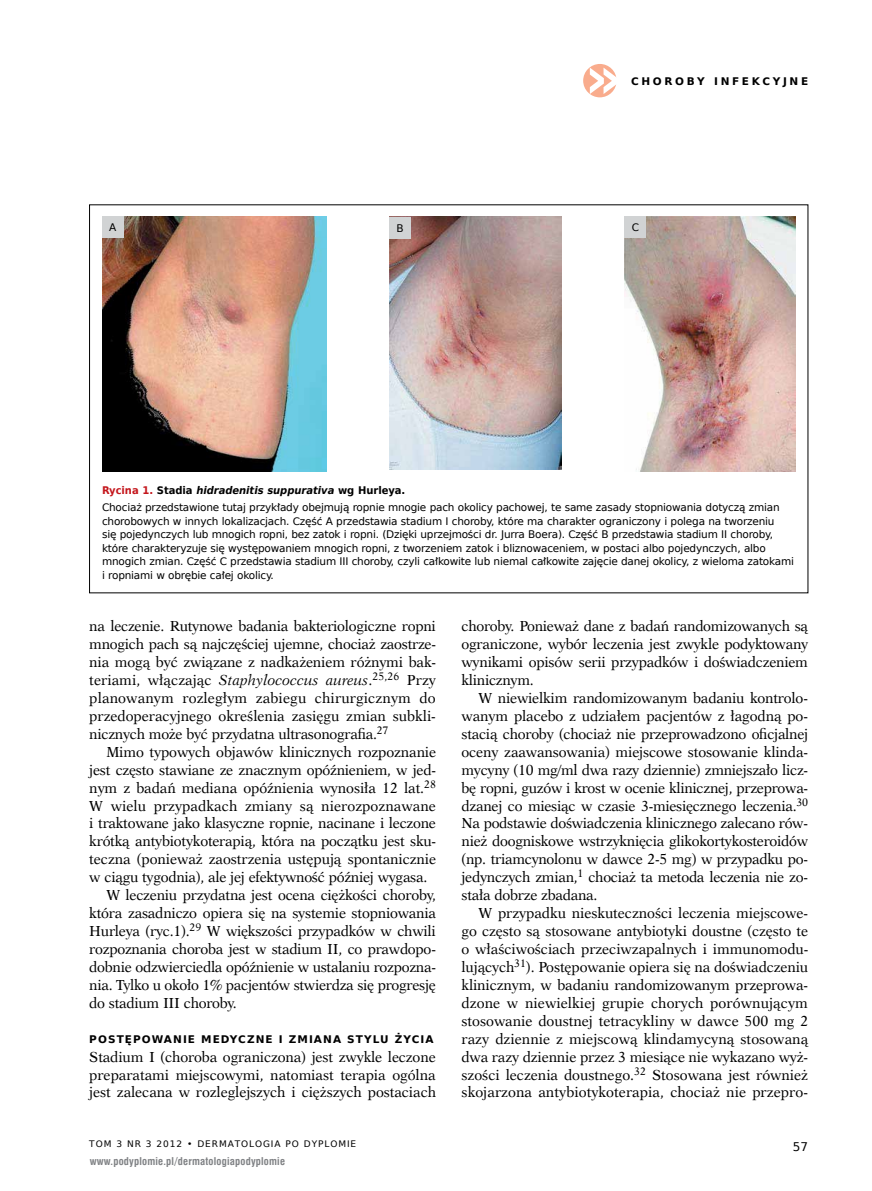
<style>
.page{position:relative;width:872px;height:1191px;background:#fff}
.page>*{position:absolute;margin:0;border:0;box-sizing:border-box;transform-origin:0 0}
.t1{font:14.55px/17.9px "Dutch 823 EU";letter-spacing:-.015em;color:#000;text-align:justify;scale:.96 1}
.t2{font:14.55px "Dutch 823 EU";letter-spacing:.005em;color:#000;scale:.96 1}
.t3{font:12px "Prima Sans EU";color:#000}
.t4{font:10.5px/13.5px "Prima Sans EU";letter-spacing:-.02em;color:#000}
.t5{font:700 10.5px "Swis 721 Cn EU";letter-spacing:.02em;color:#808285}
.t6{font:700 10.5px "Prima Sans EU";letter-spacing:.1em;color:#000}
.t7{font:700 10.5px "Prima Sans EU";letter-spacing:.25em;color:#000}
.t8{font:9px "Prima Sans EU";letter-spacing:.1em;color:#000}
.s1{font-weight:700;color:#c4161c}
.s2{font-weight:700}
.s3{font-weight:700;font-style:italic}
.s4{font-style:italic}
</style>
<div class="page">
<div style="left:583px;top:64px;width:33px;height:33px;background:#f9ac8d;border-radius:50%"></div>
<svg style="left:590px;top:68px;width:26px;height:26px"></svg>
<img style="left:102px;top:216px;width:224px;height:255px">
<img style="left:624px;top:216px;width:171px;height:255px">
<img style="left:390px;top:216px;width:171px;height:254px">
<div style="left:102px;top:216px;width:21px;height:21px;background:#d1d3d4"></div>
<div style="left:389px;top:217px;width:22px;height:21px;background:#d1d3d4"></div>
<div style="left:625px;top:216px;width:21px;height:22px;background:#d1d3d4"></div>
<p class="t7" style="left:631px;top:74px;width:179px">CHOROBY INFEKCYJNE</p>
<p class="t4" style="left:109px;top:220px;width:9px">a</p>
<p class="t4" style="left:397px;top:221px;width:9px">B</p>
<p class="t4" style="left:632px;top:220px;width:9px">C</p>
<p class="t4" style="left:102px;top:480px;width:679px;line-height:17.7px"><span class="s1">RYCINA 1.</span> <span class="s2">STADIA</span> <span class="s3">hidradenitis suppurativa</span> <span class="s2">WG HURLEYA.<br></span>Chociaż przedstawione tutaj przykłady obejmują ropnie mnogie pach okolicy pachowej, te same zasady stopniowania dotyczą zmian</p>
<p class="t4" style="left:102px;top:514px;width:693px">chorobowych w innych lokalizacjach. Część a przedstawia stadium i choroby, które ma charakter ograniczony i polega na tworzeniu<br>się pojedynczych lub mnogich ropni, bez zatok i ropni. (Dzięki uprzejmości dr. Jurra Boera). Część B przedstawia stadium ii choroby, które charakteryzuje się występowaniem mnogich ropni, z tworzeniem zatok i bliznowaceniem, w postaci albo pojedynczych, albo mnogich zmian. Część C przedstawia stadium iii choroby, czyli całkowite lub niemal całkowite zajęcie danej okolicy, z wieloma zatokami i ropniami w obrębie całej okolicy.</p>
<p class="t1" style="left:89px;top:617px;width:363px">na leczenie. Rutynowe badania bakteriologiczne ropni mnogich pach są najczęściej ujemne, chociaż zaostrze&shy;nia mogą być związane z nadkażeniem różnymi bak&shy;teriami, włączając <span class="s4">Staphylococcus aureus</span>.<sup>25,26</sup> Przy planowanym rozległym zabiegu chirurgicznym do przedoperacyjnego określenia zasięgu zmian subkli&shy;nicznych może być przydatna ultrasonografia.<sup>27</sup></p>
<p class="t1" style="left:106px;top:743px;width:345px">Mimo typowych objawów klinicznych rozpoznanie</p>
<p class="t1" style="left:89px;top:761px;width:362px">jest często stawiane ze znacznym opóźnieniem, w jed-</p>
<p class="t1" style="left:89px;top:778px;width:362px">nym z badań mediana opóźnienia wynosiła 12 lat.<sup>28</sup></p>
<p class="t2" style="left:89px;top:796px;width:363px">W wielu przypadkach zmiany są nierozpoznawane</p>
<p class="t1" style="left:89px;top:814px;width:362px">i traktowane jako klasyczne ropnie, nacinane i leczone</p>
<p class="t1" style="left:89px;top:832px;width:363px">krótką antybiotykoterapią, która na początku jest sku-</p>
<p class="t1" style="left:89px;top:850px;width:363px">teczna (ponieważ zaostrzenia ustępują spontanicznie</p>
<p class="t1" style="left:89px;top:868px;width:354px">w ciągu tygodnia), ale jej efektywność później wygasa.</p>
<p class="t1" style="left:106px;top:886px;width:345px">W leczeniu przydatna jest ocena ciężkości choroby,</p>
<p class="t1" style="left:89px;top:904px;width:363px">która zasadniczo opiera się na systemie stopniowania</p>
<p class="t1" style="left:89px;top:922px;width:362px">Hurleya (ryc.1).<sup>29</sup> W większości przypadków w chwili</p>
<p class="t1" style="left:89px;top:940px;width:362px">rozpoznania choroba jest w stadium II, co prawdopo-</p>
<p class="t1" style="left:89px;top:958px;width:362px">dobnie odzwierciedla opóźnienie w ustalaniu rozpozna-</p>
<p class="t1" style="left:89px;top:976px;width:362px">nia. Tylko u około 1% pacjentów stwierdza się progresję</p>
<p class="t1" style="left:89px;top:994px;width:155px">do stadium III choroby.</p>
<p class="t6" style="left:89px;top:1031px;width:346px">POSTĘPOWANIE MEDYCZNE I ZMIANA STYLU ŻYCIA</p>
<p class="t1" style="left:89px;top:1047px;width:363px">Stadium I (choroba ograniczona) jest zwykle leczone preparatami miejscowymi, natomiast terapia ogólna jest zalecana w rozleglejszych i cięższych postaciach</p>
<p class="t1" style="left:461px;top:617px;width:363px">choroby. Ponieważ dane z badań randomizowanych są ograniczone, wybór leczenia jest zwykle podyktowany wynikami opisów serii przypadków i doświadczeniem klinicznym.</p>
<p class="t1" style="left:461px;top:689px;width:363px;text-indent:17px">W niewielkim randomizowanym badaniu kontrolo&shy;wanym placebo z udziałem pacjentów z łagodną po&shy;stacią choroby (chociaż nie przeprowadzono oficjalnej oceny zaawansowania) miejscowe stosowanie klinda&shy;mycyny (10 mg/ml dwa razy dziennie) zmniejszało licz&shy;bę ropni, guzów i krost w ocenie klinicznej, przeprowa&shy;dzanej co miesiąc w czasie 3-miesięcznego leczenia.<sup>30<br></sup>Na podstawie doświadczenia klinicznego zalecano rów&shy;nież doogniskowe wstrzyknięcia glikokortykosteroidów (np. triamcynolonu w dawce 2-5 mg) w przypadku po&shy;jedynczych zmian,<sup>1</sup> chociaż ta metoda leczenia nie zo&shy;stała dobrze zbadana.</p>
<p class="t1" style="left:461px;top:904px;width:363px;text-indent:17px">W przypadku nieskuteczności leczenia miejscowe&shy;go często są stosowane antybiotyki doustne (często te o właściwościach przeciwzapalnych i immunomodu&shy;lujących<sup>31</sup>). Postępowanie opiera się na doświadczeniu klinicznym, w badaniu randomizowanym przeprowa&shy;dzone w niewielkiej grupie chorych porównującym stosowanie doustnej tetracykliny w dawce 500 mg 2 razy dziennie z miejscową klindamycyną stosowaną dwa razy dziennie przez 3 miesiące nie wykazano wyż&shy;szości leczenia doustnego.<sup>32</sup> Stosowana jest również skojarzona antybiotykoterapia, chociaż nie przepro-</p>
<p class="t8" style="left:89px;top:1137px;width:268px">Tom 3 Nr 3 2012 • DermaTologia po Dyplomie</p>
<p class="t3" style="left:793px;top:1138px;width:17px">57</p>
<p class="t5" style="left:90px;top:1155px;width:197px">www.podyplomie.pl/dermatologiapodyplomie</p>
</div>
